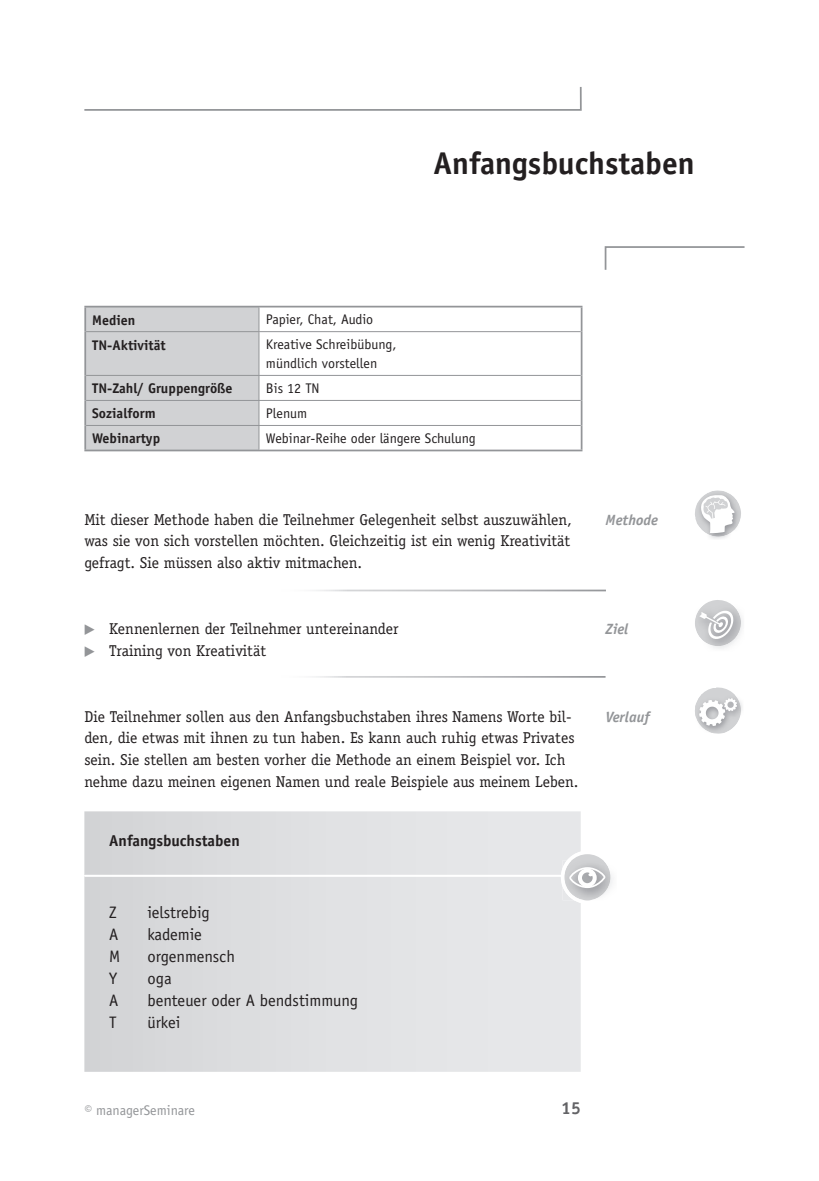
<style>
.page{position:relative;width:819px;height:1181px;background:#fff}
.page>*{position:absolute;margin:0;border:0;box-sizing:border-box;transform-origin:0 0}
.t1{font:700 31.5px "Officina Sans";color:#231f20}
.t2{font:700 17.5px "Officina Sans";color:#636366}
.t3{font:16.62px "Officina Sans";color:#231f20}
.t4{font:15.75px/21.9px "Officina Serif";color:#231f20}
.t5{font:700 15.75px "Officina Sans";color:#231f20}
.t6{font:italic 700 14.88px "Officina Sans";color:#939598}
.t7{font:14px/19.2px "Officina Sans";color:#231f20}
.t8{font:700 14px "Officina Sans";color:#231f20}
.t9{font:14px "Officina Sans";color:#939598}
</style>
<div class="page">
<svg style="left:84px;top:811px;width:496px;height:260px"></svg>
<hr style="left:84px;top:875px;width:522px;height:1px;background:#fff">
<svg style="left:561px;top:850px;width:51px;height:54px"></svg>
<hr style="left:84px;top:306px;width:175px;height:1px;background:#939598">
<hr style="left:84px;top:307px;width:2px;height:25px;background:#939598">
<hr style="left:259px;top:306px;width:323px;height:1px;background:#939598">
<hr style="left:580px;top:307px;width:2px;height:25px;background:#939598">
<hr style="left:84px;top:332px;width:2px;height:43px;background:#939598">
<hr style="left:580px;top:332px;width:2px;height:43px;background:#939598">
<hr style="left:84px;top:375px;width:2px;height:25px;background:#939598">
<hr style="left:580px;top:375px;width:2px;height:25px;background:#939598">
<hr style="left:84px;top:400px;width:2px;height:25px;background:#939598">
<hr style="left:580px;top:400px;width:2px;height:25px;background:#939598">
<hr style="left:84px;top:425px;width:2px;height:24px;background:#939598">
<hr style="left:580px;top:425px;width:2px;height:24px;background:#939598">
<hr style="left:84px;top:449px;width:175px;height:2px;background:#939598">
<hr style="left:259px;top:449px;width:323px;height:2px;background:#939598">
<hr style="left:259px;top:331px;width:321px;height:1px;background:#939598">
<hr style="left:259px;top:375px;width:321px;height:1px;background:#939598">
<hr style="left:259px;top:400px;width:321px;height:1px;background:#939598">
<hr style="left:259px;top:425px;width:321px;height:1px;background:#939598">
<svg style="left:85px;top:307px;width:174px;height:143px"></svg>
<svg style="left:84px;top:87px;width:498px;height:24px"></svg>
<svg style="left:604px;top:246px;width:141px;height:24px"></svg>
<svg style="left:695px;top:490px;width:46px;height:49px"></svg>
<svg style="left:695px;top:600px;width:47px;height:49px"></svg>
<svg style="left:695px;top:687px;width:47px;height:47px"></svg>
<h1 class="t1" style="left:433px;top:144px;width:263px">Anfangsbuchstaben</h1>
<p class="t8" style="left:92px;top:311px;width:45px">Medien</p>
<p class="t7" style="left:266px;top:310px;width:109px">Papier, Chat, Audio</p>
<p class="t8" style="left:92px;top:336px;width:75px">TN-Aktivität</p>
<p class="t7" style="left:266px;top:335px;width:132px">Kreative Schreibübung, mündlich vorstellen</p>
<p class="t8" style="left:92px;top:380px;width:142px">TN-Zahl/ Gruppengröße</p>
<p class="t7" style="left:266px;top:378px;width:55px">Bis 12 TN</p>
<p class="t8" style="left:92px;top:405px;width:65px">Sozialform</p>
<p class="t7" style="left:266px;top:403px;width:43px">Plenum</p>
<p class="t8" style="left:92px;top:430px;width:69px">Webinartyp</p>
<p class="t7" style="left:266px;top:429px;width:211px">Webinar-Reihe oder längere Schulung</p>
<p class="t4" style="left:84px;top:508px;width:489px;text-align:justify">Mit dieser Methode haben die Teilnehmer Gelegenheit selbst auszuwählen, was sie von sich vorstellen möchten. Gleichzeitig ist ein wenig Kreativität gefragt. Sie müssen also aktiv mitmachen.</p>
<p class="t4" style="left:109px;top:618px;width:291px">Kennenlernen der Teilnehmer untereinander<br>Training von Kreativität</p>
<p class="t4" style="left:84px;top:705px;width:495px">Die Teilnehmer sollen aus den Anfangsbuchstaben ihres Namens Worte bil&shy;den, die etwas mit ihnen zu tun haben. Es kann auch ruhig etwas Privates sein. Sie stellen am besten vorher die Methode an einem Beispiel vor. Ich nehme dazu meinen eigenen Namen und reale Beispiele aus meinem Leben.</p>
<p class="t5" style="left:109px;top:830px;width:132px">Anfangsbuchstaben</p>
<p class="t3" style="left:109px;top:903px;width:9px">Z</p>
<p class="t3" style="left:147px;top:903px;width:64px">ielstrebig</p>
<p class="t3" style="left:109px;top:925px;width:11px">A</p>
<p class="t3" style="left:147px;top:925px;width:56px">kademie</p>
<p class="t3" style="left:109px;top:947px;width:13px">M</p>
<p class="t3" style="left:147px;top:947px;width:89px">orgenmensch</p>
<p class="t3" style="left:109px;top:968px;width:9px">Y</p>
<p class="t3" style="left:147px;top:968px;width:26px">oga</p>
<p class="t3" style="left:109px;top:990px;width:11px">A</p>
<p class="t3" style="left:147px;top:990px;width:212px">benteuer oder A bendstimmung</p>
<p class="t3" style="left:109px;top:1012px;width:9px">T</p>
<p class="t3" style="left:147px;top:1012px;width:34px">ürkei</p>
<p class="t6" style="left:605px;top:510px;width:54px">Methode</p>
<p class="t6" style="left:605px;top:620px;width:24px">Ziel</p>
<p class="t6" style="left:605px;top:707px;width:46px">Verlauf</p>
<p class="t9" style="left:84px;top:1102px;width:112px">© managerSeminare</p>
<p class="t2" style="left:561px;top:1097px;width:21px">15</p>
</div>
